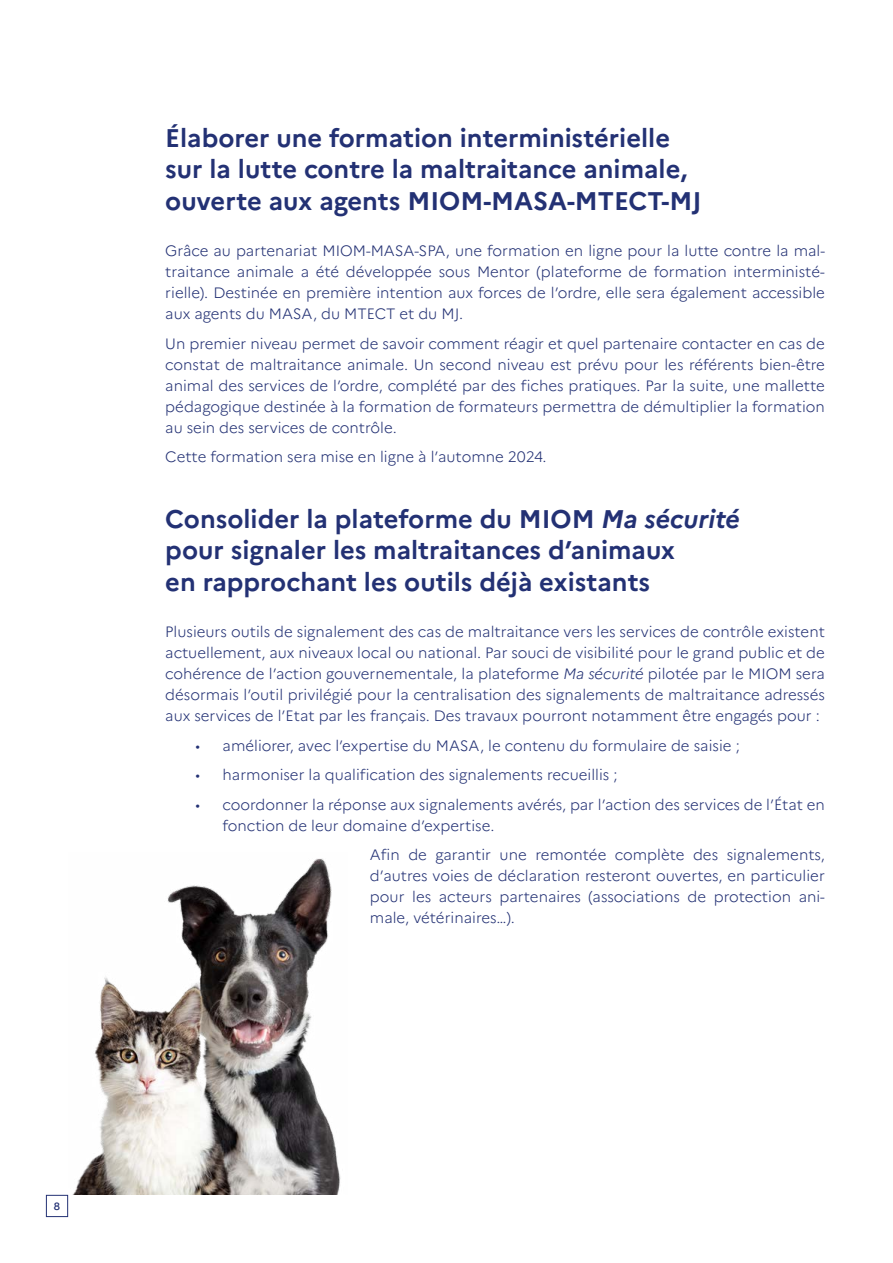
<style>
.page{position:relative;width:893px;height:1263px;background:#fff}
.page>*{position:absolute;margin:0;border:0;box-sizing:border-box;transform-origin:0 0}
.t1{font:700 25.5px/31.5px "Marianne";color:#233174}
.t2{font:300 15px/21px "Marianne";color:#233174;text-align:justify}
.t3{font:500 10.5px "Marianne";color:#233174}
.s1{font-style:italic}
</style>
<div class="page">
<img style="left:72px;top:858px;width:269px;height:337px">
<div style="left:46px;top:1195px;width:22px;height:22px;border:1px solid #233174"></div>
<h1 class="t1" style="left:165px;top:120px;width:538px">Élaborer une formation interministérielle sur la lutte contre la maltraitance animale, ouverte aux agents MIOM-MASA-MTECT-MJ</h1>
<p class="t2" style="left:165px;top:239px;width:661px">Grâce au partenariat MIOM-MASA-SPA, une formation en ligne pour la lutte contre la mal&shy;traitance animale a été développée sous Mentor (plateforme de formation interministé&shy;rielle). Destinée en première intention aux forces de l’ordre, elle sera également accessible aux agents du MASA, du MTECT et du MJ.</p>
<p class="t2" style="left:165px;top:332px;width:661px">Un premier niveau permet de savoir comment réagir et quel partenaire contacter en cas de constat de maltraitance animale. Un second niveau est prévu pour les référents bien-être animal des services de l’ordre, complété par des fiches pratiques. Par la suite, une mallette pédagogique destinée à la formation de formateurs permettra de démultiplier la formation au sein des services de contrôle.</p>
<p class="t2" style="left:165px;top:445px;width:383px">Cette formation sera mise en ligne à l’automne 2024.</p>
<h1 class="t1" style="left:165px;top:501px;width:576px">Consolider la plateforme du MIOM <span class="s1">Ma sécurité </span>pour signaler les maltraitances d’animaux<br>en rapprochant les outils déjà existants</h1>
<p class="t2" style="left:165px;top:620px;width:661px">Plusieurs outils de signalement des cas de maltraitance vers les services de contrôle existent actuellement, aux niveaux local ou national. Par souci de visibilité pour le grand public et de cohérence de l’action gouvernementale, la plateforme <span class="s1">Ma sécurité</span> pilotée par le MIOM sera désormais l’outil privilégié pour la centralisation des signalements de maltraitance adressés aux services de l’Etat par les français. Des travaux pourront notamment être engagés pour :</p>
<p class="t2" style="left:196px;top:734px;width:546px">• améliorer, avec l’expertise du MASA, le contenu du formulaire de saisie ;</p>
<p class="t2" style="left:196px;top:763px;width:423px">• harmoniser la qualification des signalements recueillis ;</p>
<p class="t2" style="left:223px;top:793px;width:604px;text-indent:-27px">• coordonner la réponse aux signalements avérés, par l’action des services de l’État en fonction de leur domaine d’expertise.</p>
<p class="t2" style="left:370px;top:843px;width:456px">Afin de garantir une remontée complète des signalements, d’autres voies de déclaration resteront ouvertes, en particulier pour les acteurs partenaires (associations de protection ani&shy;male, vétérinaires…).</p>
<p class="t3" style="left:54px;top:1198px;width:8px">8</p>
</div>
